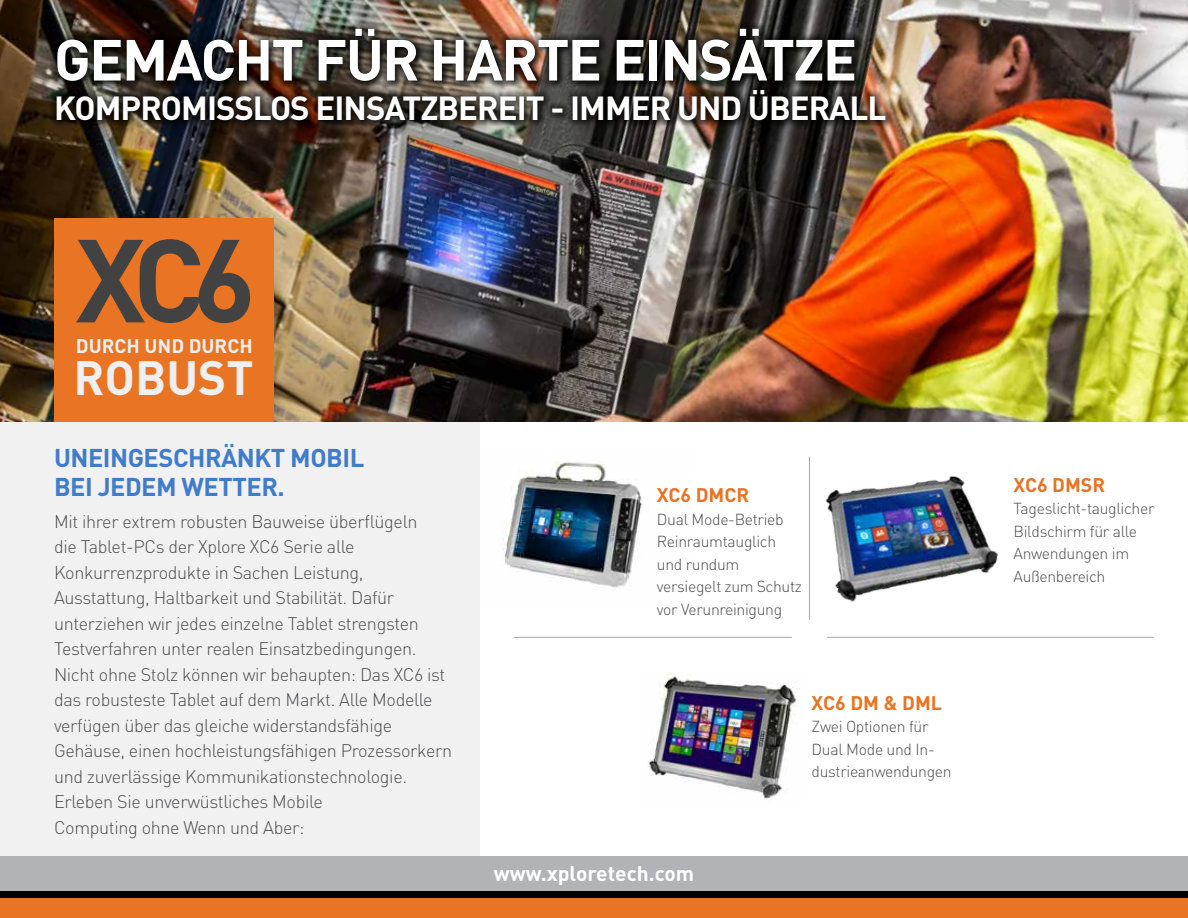
<style>
.page{position:relative;width:1188px;height:918px;background:#fff}
.page>*{position:absolute;margin:0;border:0;box-sizing:border-box;transform-origin:0 0}
.t1{font:700 115.95px "DIN";color:#424243}
.t2{font:700 57px "DIN";letter-spacing:-.03em;color:#fff}
.t3{font:700 47.55px "DIN";color:#efeff0}
.t4{font:700 33px "DIN";letter-spacing:-.03em;color:#fff}
.t5{font:700 25.35px/28.3px "DIN";letter-spacing:-.02em;color:#407cca}
.t6{font:700 21px "DIN";color:#fff}
.t7{font:700 19.5px "DIN";color:#e77425}
.t8{font:700 19.5px "DIN";color:#efeff0}
.t9{font:300 18px/25.5px "DIN";letter-spacing:-.02em;color:#4d4d4f}
.t10{font:300 15.75px/22.5px "DIN";letter-spacing:-.02em;color:#4d4d4f}
</style>
<div class="page">
<img style="left:503px;top:461px;width:139px;height:127px">
<div style="left:0;top:396px;width:480px;height:516px;background:#f1f1f2"></div>
<img style="left:0;top:0;width:1188px;height:422px">
<div style="left:0;top:856px;width:1188px;height:40px;background:#b1b4b6"></div>
<div style="left:0;top:892px;width:1188px;height:26px;background:#e87424"></div>
<div style="left:0;top:891px;width:1188px;height:7px;background:#000"></div>
<div style="left:52px;top:24px;width:844px;height:107px;background:#000;opacity:.85"></div>
<div style="left:50px;top:22px;width:842px;height:104px;background:#000;opacity:.91"></div>
<div style="left:54px;top:218px;width:219px;height:204px;background:#e87424"></div>
<img style="left:1165px;top:105px;width:23px;height:317px">
<img style="left:648px;top:673px;width:149px;height:127px">
<img style="left:770px;top:476px;width:274px;height:161px">
<hr style="left:514px;top:637px;width:278px;height:1px;background:#a5a5a5">
<hr style="left:809px;top:457px;width:1px;height:163px;background:#a5a5a5">
<hr style="left:827px;top:637px;width:326px;height:1px;background:#a5a5a5">
<h2 class="t2" style="left:54px;top:23px;width:805px">GEMACHT FÜR HARTE EINSÄTZE</h2>
<h3 class="t4" style="left:54px;top:86px;width:834px">KOMPROMISSLOS EINSATZBEREIT - IMMER UND ÜBERALL</h3>
<h1 class="t1" style="left:76px;top:205px;width:182px">XC6</h1>
<p class="t8" style="left:76px;top:333px;width:178px">DURCH UND DURCH</p>
<h3 class="t3" style="left:73px;top:347px;width:182px">ROBUST</h3>
<h3 class="t5" style="left:54px;top:443px;width:312px">UNEINGESCHRÄNKT MOBIL<br>BEI JEDEM WETTER.</h3>
<p class="t9" style="left:54px;top:508px;width:400px">Mit ihrer extrem robusten Bauweise überflügeln<br>die Tablet-PCs der Xplore XC6 Serie alle Konkurrenzprodukte in Sachen Leistung, Ausstattung, Haltbarkeit und Stabilität. Dafür unterziehen wir jedes einzelne Tablet strengsten Testverfahren unter realen Einsatzbedingungen.<br>Nicht ohne Stolz können wir behaupten: Das XC6 ist das robusteste Tablet auf dem Markt. Alle Modelle verfügen über das gleiche widerstandsfähige Gehäuse, einen hochleistungsfähigen Prozessorkern und zuverlässige Kommunikationstechnologie.<br>Erleben Sie unverwüstliches Mobile<br>Computing ohne Wenn und Aber:</p>
<p class="t7" style="left:657px;top:483px;width:94px">XC6 DMCR</p>
<p class="t10" style="left:657px;top:508px;width:147px">Dual Mode-Betrieb<br>Reinraumtauglich und rundum versiegelt zum Schutz vor Verunreinigung</p>
<p class="t7" style="left:812px;top:690px;width:132px">XC6 DM &amp; DML</p>
<p class="t10" style="left:812px;top:715px;width:142px">Zwei Optionen für<br>Dual Mode und In&shy;dustrieanwendungen</p>
<p class="t6" style="left:494px;top:860px;width:202px">www.xploretech.com</p>
<p class="t7" style="left:1014px;top:472px;width:93px">XC6 DMSR</p>
<p class="t10" style="left:1014px;top:497px;width:142px">Tageslicht-tauglicher<br>Bildschirm für alle<br>Anwendungen im<br>Außenbereich</p>
</div>
